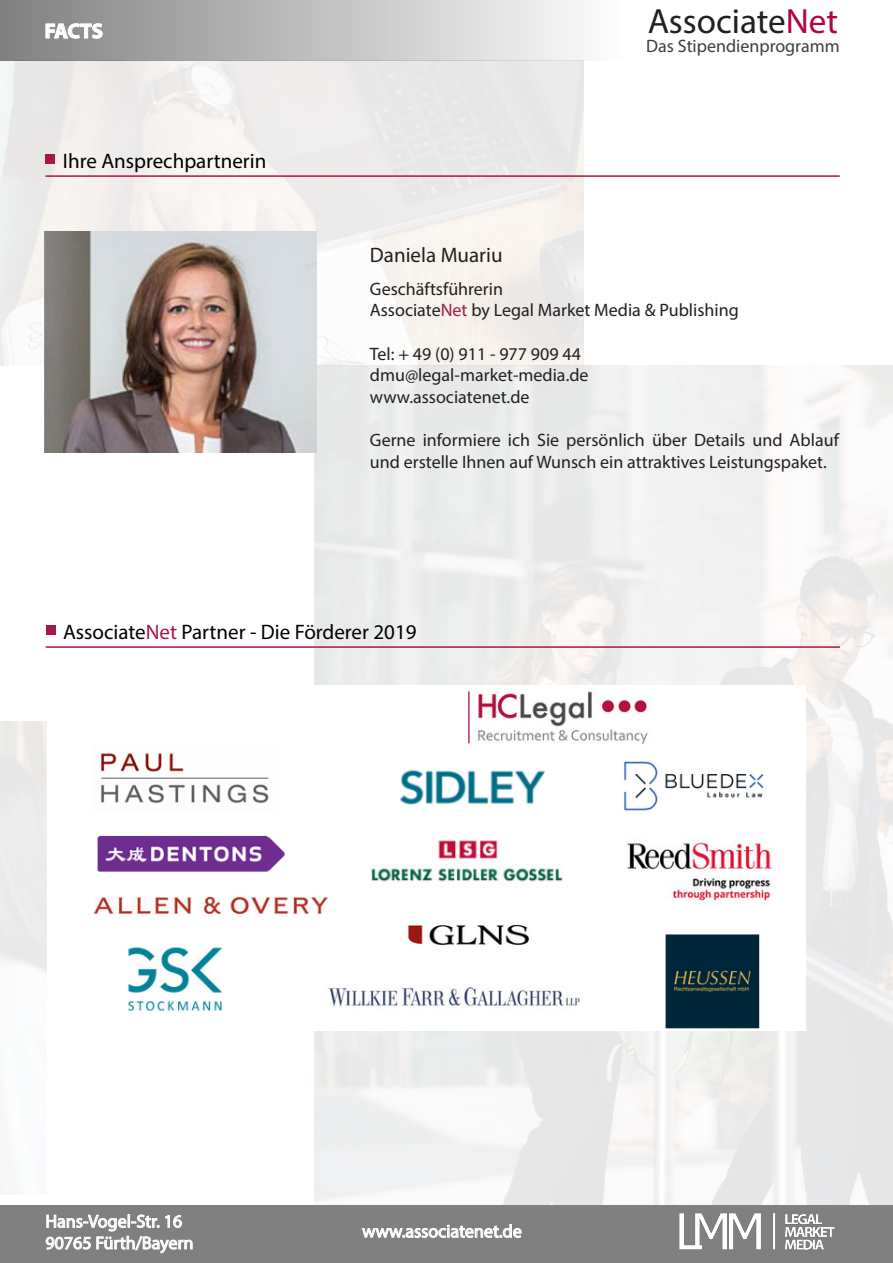
<style>
.page{position:relative;width:893px;height:1263px;background:#fff}
.page>*{position:absolute;margin:0;border:0;box-sizing:border-box;transform-origin:0 0}
.t1{font:35.1px "Myriad Pro";color:#231f20}
.t2{font:21px "Myriad Pro";color:#000001}
.t3{font:21px "Myriad Pro";color:#231f20}
.t4{font:700 21px "Myriad Pro";letter-spacing:-.015em;color:#fff}
.t5{font:18px/21.6px "Myriad Pro";color:#231f20}
.t6{font:18px "Myriad Pro";color:#fff}
.s1{color:#b00540}
.s2{color:#a61845}
</style>
<div class="page">
<div style="left:0;top:0;width:629px;height:60px;background:linear-gradient(to right,#808080,#fff)"></div>
<svg style="left:45px;top:23px;width:58px;height:16px"></svg>
<div style="left:0;top:1206px;width:893px;height:57px;background:#808080"></div>
<svg style="left:45px;top:1214px;width:148px;height:40px"></svg>
<svg style="left:362px;top:1224px;width:160px;height:14px"></svg>
<img style="left:666px;top:1175px;width:182px;height:75px">
<hr style="left:46px;top:646px;width:794px;height:2px;background:#a61845">
<div style="left:46px;top:625px;width:9px;height:10px;background:#a61845"></div>
<img style="left:93px;top:689px;width:682px;height:340px">
<div style="left:62px;top:691px;width:298px;height:46px;background:#fff"></div>
<img style="left:45px;top:231px;width:271px;height:221px">
<hr style="left:45px;top:175px;width:795px;height:2px;background:#a61845">
<div style="left:45px;top:154px;width:10px;height:10px;background:#a61845"></div>
<div style="left:291px;top:974px;width:312px;height:45px;background:#fff"></div>
<img style="left:328px;top:987px;width:252px;height:19px">
<p class="t4" style="left:45px;top:17px;width:60px">FACTS</p>
<p class="t2" style="left:63px;top:148px;width:205px">Ihre Ansprechpartnerin</p>
<p class="t3" style="left:370px;top:242px;width:134px">Daniela Muariu</p>
<p class="t1" style="left:648px;top:0;width:192px">Associate<span class="s1">Net</span></p>
<p class="t5" style="left:646px;top:38px;width:195px">Das Stipendienprogramm</p>
<p class="t5" style="left:370px;top:278px;width:135px">Geschäftsführerin</p>
<p class="t5" style="left:370px;top:299px;width:370px">Associate<span class="s2">Net</span> by Legal Market Media &amp; Publishing</p>
<p class="t5" style="left:370px;top:342px;width:212px">Tel: + 49 (0) 911 - 977 909 44</p>
<p class="t5" style="left:370px;top:364px;width:220px">dmu@legal-market-media.de</p>
<p class="t5" style="left:370px;top:386px;width:161px">www.associatenet.de</p>
<p class="t5" style="left:370px;top:429px;width:470px">Gerne informiere ich Sie persönlich über Details und Ablauf und erstelle Ihnen auf Wunsch ein attraktives Leistungspaket.</p>
<p class="t2" style="left:63px;top:619px;width:355px">Associate<span class="s2">Net</span> Partner - Die Förderer 2019</p>
<p class="t6" style="left:45px;top:1210px;width:138px">Hans-Vogel-Str. 16</p>
<p class="t6" style="left:45px;top:1232px;width:150px">90765 Fürth/Bayern</p>
<p class="t6" style="left:362px;top:1220px;width:161px">www.associatenet.de</p>
</div>
